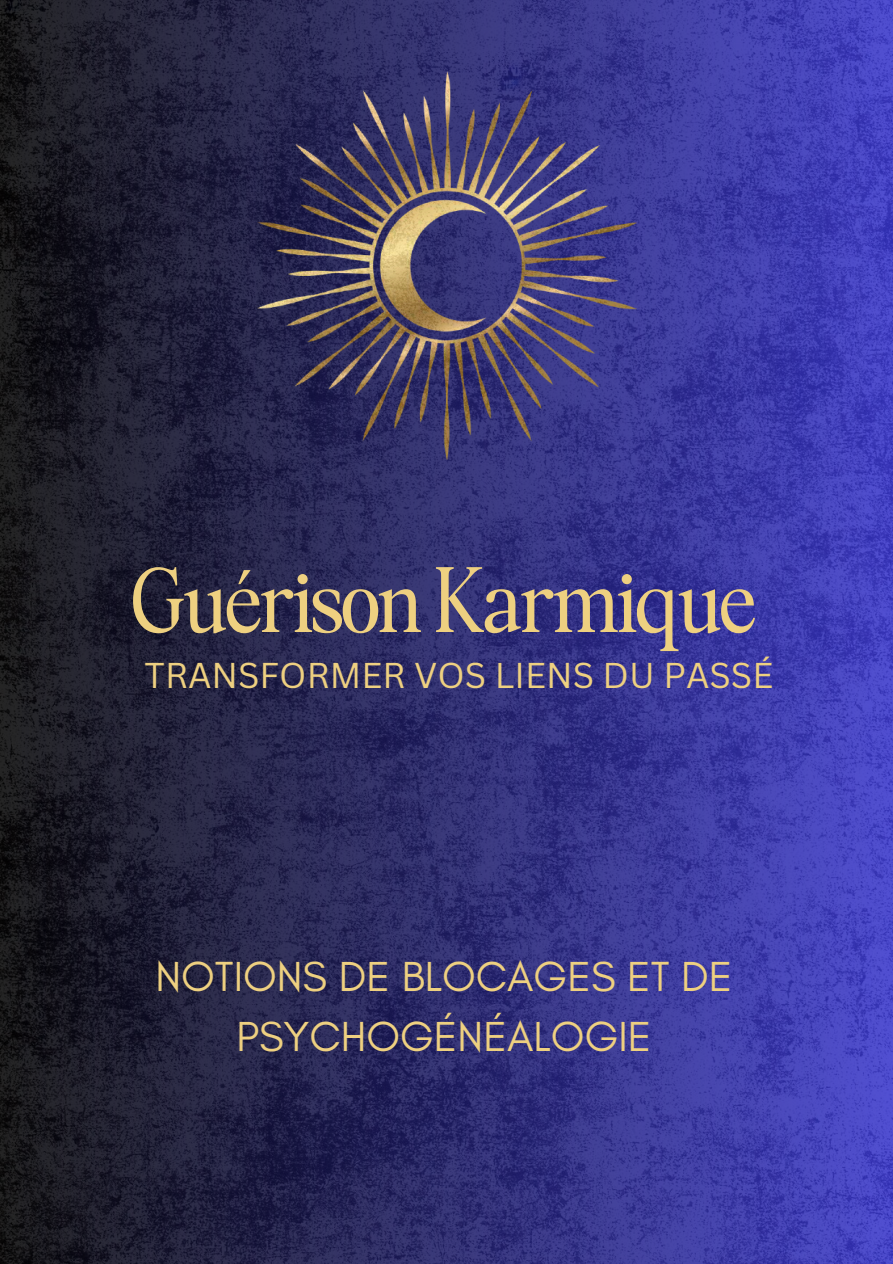
<style>
.page{position:relative;width:893px;height:1264px;background:#fff}
.page>*{position:absolute;margin:0;border:0;box-sizing:border-box;transform-origin:0 0}
.t1{font:73.35px "Bethany Elingston";color:#eed080}
.t2{font:42.75px/59.7px "Glacial Indifference";color:#eed080;text-align:center}
.t3{font:34.95px "Canva Sans";color:#eed080}
</style>
<div class="page">
<img style="left:0;top:0;width:892px;height:1263px">
<h1 class="t1" style="left:133px;top:567px;width:624px">Guérison Karmique</h1>
<p class="t3" style="left:145px;top:650px;width:630px">TRANSFORMER VOS LIENS DU PASSÉ</p>
<p class="t2" style="left:155px;top:946px;width:578px">NOTIONS DE BLOCAGES ET DE<br>PSYCHOGÉNÉALOGIE</p>
</div>
